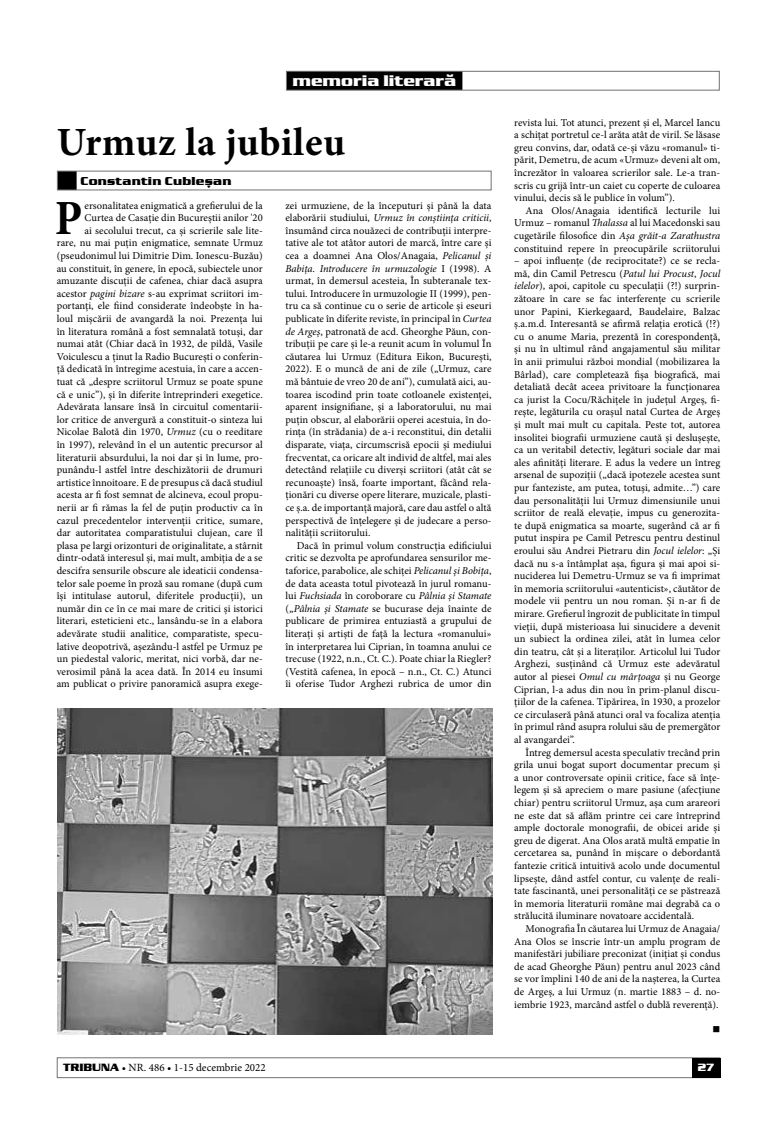
<style>
.page{position:relative;width:777px;height:1134px;background:#fff}
.page>*{position:absolute;margin:0;border:0;box-sizing:border-box;transform-origin:0 0}
.t1{font:700 condensed 49.8px "Minion Pro";color:#000}
.t2{font:700 40px "Minion Pro";color:#000}
.t3{font:700 16px "Serpentine D";color:#fff}
.t4{font:700 12px "Serpentine D";letter-spacing:.02em;color:#000}
.t5{font:11px "Minion Pro";color:#000}
.t6{font:700 11px "Serpentine D";color:#fff}
.t7{font:10.5px/12.6px "Minion Pro";letter-spacing:.005em;color:#000;text-align:justify}
.t8{font:10.5px "Wingdings";color:#000}
.s1{font-style:italic}
.s2{font-family:"Serpentine D";font-weight:700}
</style>
<div class="page">
<div style="left:287px;top:71px;width:175px;height:19px;background:#000"></div>
<div style="left:286px;top:71px;width:433px;height:20px;border:1px solid #707172"></div>
<div style="left:57px;top:171px;width:20px;height:19px;background:#000"></div>
<div style="left:57px;top:171px;width:434px;height:19px;border:1px solid #707172"></div>
<img style="left:58px;top:708px;width:434px;height:327px">
<div style="left:57px;top:1057px;width:663px;height:21px;border:1px solid #707172"></div>
<div style="left:692px;top:1058px;width:28px;height:20px;background:#000"></div>
<h3 class="t3" style="left:292px;top:72px;width:166px">memoria literară</h3>
<h2 class="t2" style="left:57px;top:114px;width:290px">Urmuz la jubileu</h2>
<p class="t7" style="left:514px;top:116px;width:207px">revista lui. Tot atunci, prezent și el, Marcel Iancu a schițat portretul ce-l arăta atât de viril. Se lăsase greu convins, dar, odată ce-și văzu «romanul» ti&shy;părit, Demetru, de acum «Urmuz» deveni alt om, încrezător în valoarea scrierilor sale. Le-a tran&shy;scris cu grijă într-un caiet cu coperte de culoarea vinului, decis să le publice în volum”).</p>
<p class="t7" style="left:514px;top:204px;width:207px;text-indent:11px">Ana Olos/Anagaia identifică lecturile lui Urmuz – romanul <span class="s1">Thalassa</span> al lui Macedonski sau cugetările filosofice din <span class="s1">Așa grăit-a Zarathustra </span>constituind repere în preocupările scriitorului</p>
<p class="t7" style="left:514px;top:255px;width:208px">– apoi influențe (de reciprocitate?) ce se recla&shy;mă, din Camil Petrescu (<span class="s1">Patul lui Procust</span>, <span class="s1">Jocul ielelor</span>), apoi, capitole cu speculații (?!) surprin&shy;zătoare în care se fac interferențe cu scrierile unor Papini, Kierkegaard, Baudelaire, Balzac ș.a.m.d. Interesantă se afirmă relația erotică (!?) cu o anume Maria, prezentă în corespondență, și nu în ultimul rând angajamentul său militar în anii primului război mondial (mobilizarea la Bârlad), care completează fișa biografică, mai detaliată decât aceea privitoare la funcționarea ca jurist la Cocu/Răchițele în județul Argeș, fi&shy;rește, legăturila cu orașul natal Curtea de Argeș și mult mai mult cu capitala. Peste tot, autorea insolitei biografii urmuziene caută și deslușește, ca un veritabil detectiv, legături sociale dar mai ales afinități literare. E adus la vedere un întreg arsenal de supoziții („dacă ipotezele acestea sunt pur fanteziste, am putea, totuși, admite…”) care dau personalității lui Urmuz dimensiunile unui scriitor de reală elevație, impus cu generozita&shy;te după enigmatica sa moarte, sugerând că ar fi putut inspira pe Camil Petrescu pentru destinul eroului său Andrei Pietraru din <span class="s1">Jocul ielelor</span>: „Și dacă nu s-a întâmplat așa, figura și mai apoi si&shy;nuciderea lui Demetru-Urmuz se va fi imprimat în memoria scriitorului «autenticist», căutător de modele vii pentru un nou roman. Și n-ar fi de mirare. Grefierul îngrozit de publicitate în timpul vieții, după misterioasa lui sinucidere a devenit un subiect la ordinea zilei, atât în lumea celor din teatru, cât și a literaților. Articolul lui Tudor Arghezi, susținând că Urmuz este adevăratul autor al piesei <span class="s1">Omul cu mârțoaga</span> și nu George Ciprian, l-a adus din nou în prim-planul discu&shy;țiilor de la cafenea. Tipărirea, în 1930, a prozelor ce circulaseră până atunci oral va focaliza atenția în primul rând asupra rolului său de premergător al avangardei”.</p>
<p class="t7" style="left:514px;top:746px;width:207px;text-indent:11px">Întreg demersul acesta speculativ trecând prin grila unui bogat suport documentar precum și a unor controversate opinii critice, face să înțe&shy;legem și să apreciem o mare pasiune (afecțiune chiar) pentru scriitorul Urmuz, așa cum arareori ne este dat să aflăm printre cei care întreprind ample doctorale monografii, de obicei aride și greu de digerat. Ana Olos arată multă empatie în cercetarea sa, punând în mișcare o debordantă fantezie critică intuitivă acolo unde documentul lipsește, dând astfel contur, cu valențe de reali&shy;tate fascinantă, unei personalități ce se păstrează în memoria literaturii române mai degrabă ca o strălucită iluminare novatoare accidentală.</p>
<p class="t7" style="left:514px;top:922px;width:208px;text-indent:11px">Monografia În căutarea lui Urmuz de Anagaia/ Ana Olos se înscrie într-un amplu program de manifestări jubiliare preconizat (inițiat și condus de acad Gheorghe Păun) pentru anul 2023 când se vor împlini 140 de ani de la nașterea, la Curtea de Argeș, a lui Urmuz (n. martie 1883 – d. no&shy;iembrie 1923, marcând astfel o dublă reverență).</p>
<p class="t8" style="left:712px;top:1023px;width:9px">■</p>
<p class="t5" style="left:63px;top:1060px;width:204px"><span class="s2">TRIBUNA</span> • NR. 486 • 1-15 decembrie 2022</p>
<p class="t6" style="left:697px;top:1061px;width:19px">27</p>
<p class="t4" style="left:80px;top:174px;width:152px">Constantin Cubleșan</p>
<p class="t7" style="left:57px;top:199px;width:208px;text-align:right">ersonalitatea enigmatică a grefierului de la Curtea de Casație din Bucureștii anilor '20<br>ai secolului trecut, ca și scrierile sale lite-<br>rare, nu mai puțin enigmatice, semnate Urmuz (pseudonimul lui Dimitrie Dim. Ionescu-Buzău) au constituit, în genere, în epocă, subiectele unor amuzante discuții de cafenea, chiar dacă asupra acestor <span class="s1">pagini bizare</span> s-au exprimat scriitori im&shy;portanți, ele fiind considerate îndeobște în ha&shy;loul mișcării de avangardă la noi. Prezența lui în literatura română a fost semnalată totuși, dar numai atât (Chiar dacă în 1932, de pildă, Vasile Voiculescu a ținut la Radio București o conferin&shy;ță dedicată în întregime acestuia, în care a accen&shy;tuat că „despre scriitorul Urmuz se poate spune că e unic”), și în diferite întreprinderi exegetice.<br>Adevărata lansare însă în circuitul comentarii&shy;lor critice de anvergură a constituit-o sinteza lui Nicolae Balotă din 1970, <span class="s1">Urmuz</span> (cu o reeditare în 1997), relevând în el un autentic precursor al literaturii absurdului, la noi dar și în lume, pro&shy;punându-l astfel între deschizătorii de drumuri artistice înnoitoare. E de presupus că dacă studiul acesta ar fi fost semnat de alcineva, ecoul propu&shy;nerii ar fi rămas la fel de puțin productiv ca în cazul precedentelor intervenții critice, sumare, dar autoritatea comparatistului clujean, care îl plasa pe largi orizonturi de originalitate, a stârnit dintr-odată interesul și, mai mult, ambiția de a se descifra sensurile obscure ale ideaticii condensa&shy;telor sale poeme în proză sau romane (după cum își intitulase autorul, diferitele producții), un număr din ce în ce mai mare de critici și istorici literari, esteticieni etc., lansându-se în a elabora adevărate studii analitice, comparatiste, specu&shy;lative deopotrivă, așezându-l astfel pe Urmuz pe un piedestal valoric, meritat, nici vorbă, dar ne&shy;verosimil până la acea dată. În 2014 eu însumi am publicat o privire panoramică asupra exege-</p>
<p class="t7" style="left:285px;top:199px;width:208px">zei urmuziene, de la începuturi și până la data elaborării studiului, <span class="s1">Urmuz în conștiința criticii</span>, însumând circa nouăzeci de contribuții interpre&shy;tative ale tot atâtor autori de marcă, între care și cea a doamnei Ana Olos/Anagaia, <span class="s1">Pelicanul și Babița. Introducere în urmuzologie</span> I (1998). A urmat, în demersul acesteia, În subteranale tex&shy;tului. Introducere în urmuzologie II (1999), pen&shy;tru ca să continue cu o serie de articole și eseuri publicate în diferite reviste, în principal în <span class="s1">Curtea de Argeș</span>, patronată de acd. Gheorghe Păun, con&shy;tribuții pe care și le-a reunit acum în volumul În căutarea lui Urmuz (Editura Eikon, București, 2022). E o muncă de ani de zile („Urmuz, care mă bântuie de vreo 20 de ani”), cumulată aici, au&shy;toarea iscodind prin toate cotloanele existenței, aparent insignifiane, și a laboratorului, nu mai puțin obscur, al elaborării operei acestuia, în do&shy;rința (în strădania) de a-i reconstitui, din detalii disparate, viața, circumscrisă epocii și mediului frecventat, ca oricare alt individ de altfel, mai ales detectând relațiile cu diverși scriitori (atât cât se recunoaște) însă, foarte important, făcând rela&shy;ționări cu diverse opere literare, muzicale, plasti&shy;ce ș.a. de importanță majoră, care dau astfel o altă perspectivă de înțelegere și de judecare a perso&shy;nalității scriitorului.</p>
<h1 class="t1" style="left:55px;top:184px;width:29px">P</h1>
<p class="t7" style="left:285px;top:539px;width:208px;text-indent:11px">Dacă în primul volum construcția edificiului critic se dezvolta pe aprofundarea sensurilor me&shy;taforice, parabolice, ale schiței <span class="s1">Pelicanul și Bobița</span>, de data aceasta totul pivotează în jurul romanu&shy;lui <span class="s1">Fuchsiada</span> în coroborare cu <span class="s1">Pâlnia și Stamate </span>(„<span class="s1">Pâlnia și Stamate</span> se bucurase deja înainte de publicare de primirea entuziastă a grupului de literați și artiști de față la lectura «romanului» în interpretarea lui Ciprian, în toamna anului ce trecuse (1922, n.n., Ct. C.). Poate chiar la Riegler? (Vestită cafenea, în epocă – n.n., Ct. C.) Atunci îi oferise Tudor Arghezi rubrica de umor din</p>
</div>
